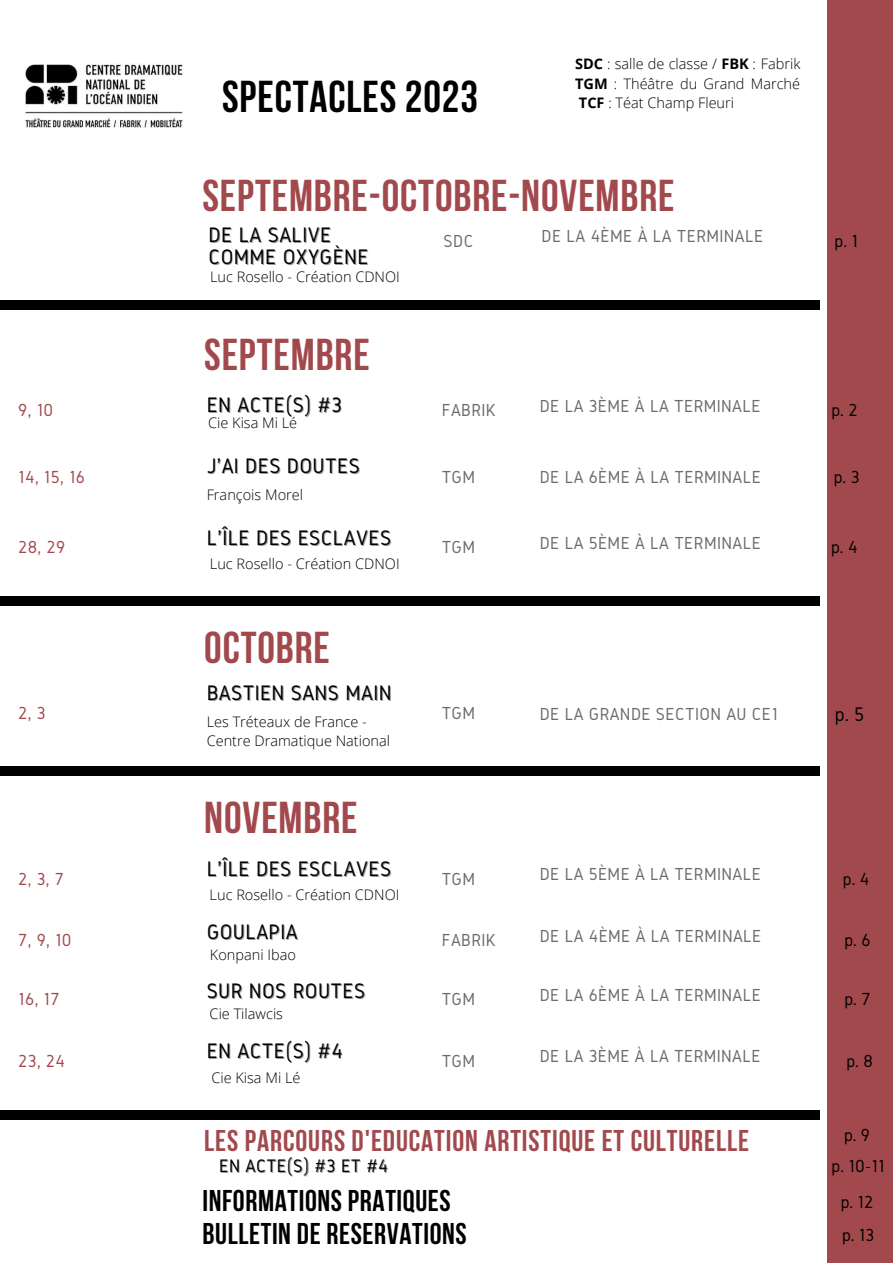
<style>
.page{position:relative;width:893px;height:1264px;background:#fff}
.page>*{position:absolute;margin:0;border:0;box-sizing:border-box;transform-origin:0 0}
.t1{font:700 44.4px "Bebas Neue";letter-spacing:.02em;color:#a2494d}
.t2{font:700 44.4px "Bebas Neue";letter-spacing:.02em;color:#000}
.t3{font:700 29.85px "Bebas Neue";letter-spacing:.03em;color:#a2494d}
.t4{font:700 29.85px "Bebas Neue";letter-spacing:.02em;color:#000}
.t5{font:21.75px/21.8px "Gidole";letter-spacing:.02em;color:#000}
.t6{font:20.4px "Gidole";color:#000}
.t7{font:18.75px "Gidole";letter-spacing:.02em;color:#000}
.t8{font:18.15px "Gidole";letter-spacing:.02em;color:#6c6c6c}
.t9{font:18.15px "Gidole";color:#000}
.t10{font:18.15px "Gidole";letter-spacing:.02em;color:#a2494d}
.t11{font:300 14.55px/19.6px "Open Sans";color:#000;text-align:justify}
.s1{font-weight:700}
</style>
<div class="page">
<div style="left:0;top:0;width:892px;height:1262px;background:#a2494d"></div>
<div style="left:0;top:0;width:826px;height:1262px;background:#fff"></div>
<div style="left:0;top:1110px;width:819px;height:9px;background:#000"></div>
<div style="left:0;top:766px;width:820px;height:9px;background:#000"></div>
<div style="left:0;top:596px;width:819px;height:9px;background:#000"></div>
<img style="left:25px;top:64px;width:158px;height:64px">
<div style="left:0;top:300px;width:820px;height:9px;background:#000"></div>
<h1 class="t2" style="left:222px;top:79px;width:257px">SPECTACLES 2023</h1>
<p class="t11" style="left:575px;top:54px;width:227px"><span class="s1">SDC</span> : salle de classe / <span class="s1">FBK</span> : Fabrik <span class="s1">TGM</span> : Théâtre du Grand Marché <span class="s1">TCF</span> : Téat Champ Fleuri</p>
<h1 class="t1" style="left:202px;top:178px;width:473px">SEPTEMBRE-OCTOBRE-NOVEMBRE</h1>
<p class="t8" style="left:443px;top:230px;width:31px">SDC</p>
<p class="t9" style="left:834px;top:230px;width:25px">p. 1</p>
<p class="t8" style="left:541px;top:226px;width:223px">DE LA 4ÈME À LA TERMINALE</p>
<h3 class="t5" style="left:208px;top:224px;width:161px">DE LA SALIVE<br>COMME OXYGÈNE</h3>
<p class="t11" style="left:210px;top:267px;width:191px">Luc Rosello - Création CDNOI</p>
<h1 class="t1" style="left:204px;top:336px;width:167px">SEPTEMBRE</h1>
<p class="t10" style="left:18px;top:400px;width:36px">9, 10</p>
<h3 class="t5" style="left:207px;top:393px;width:137px">EN ACTE(S) #3</h3>
<p class="t8" style="left:441px;top:400px;width:56px">FABRIK</p>
<p class="t11" style="left:208px;top:413px;width:90px">Cie Kisa Mi Lé</p>
<h3 class="t5" style="left:207px;top:454px;width:155px">J'AI DES DOUTES</h3>
<p class="t11" style="left:207px;top:485px;width:98px">François Morel</p>
<p class="t10" style="left:18px;top:467px;width:68px">14, 15, 16</p>
<p class="t8" style="left:441px;top:467px;width:35px">TGM</p>
<p class="t8" style="left:539px;top:396px;width:222px">DE LA 3ÈME À LA TERMINALE</p>
<p class="t8" style="left:539px;top:467px;width:223px">DE LA 6ÈME À LA TERMINALE</p>
<h3 class="t5" style="left:207px;top:526px;width:186px">L'ÎLE DES ESCLAVES</h3>
<p class="t11" style="left:210px;top:553px;width:191px">Luc Rosello - Création CDNOI</p>
<p class="t10" style="left:18px;top:537px;width:48px">28, 29</p>
<p class="t8" style="left:539px;top:532px;width:223px">DE LA 5ÈME À LA TERMINALE</p>
<p class="t8" style="left:441px;top:537px;width:35px">TGM</p>
<h1 class="t1" style="left:204px;top:630px;width:127px">OCTOBRE</h1>
<h3 class="t5" style="left:207px;top:681px;width:186px">BASTIEN SANS MAIN</h3>
<p class="t11" style="left:207px;top:711px;width:185px">Les Tréteaux de France -<br>Centre Dramatique National</p>
<p class="t10" style="left:18px;top:703px;width:29px">2, 3</p>
<p class="t8" style="left:441px;top:703px;width:35px">TGM</p>
<h1 class="t1" style="left:204px;top:799px;width:155px">NOVEMBRE</h1>
<p class="t8" style="left:539px;top:703px;width:240px">DE LA GRANDE SECTION AU CE1</p>
<h3 class="t5" style="left:207px;top:857px;width:186px">L'ÎLE DES ESCLAVES</h3>
<p class="t11" style="left:210px;top:885px;width:191px">Luc Rosello - Création CDNOI</p>
<p class="t10" style="left:18px;top:868px;width:47px">2, 3, 7</p>
<p class="t8" style="left:539px;top:864px;width:223px">DE LA 5ÈME À LA TERMINALE</p>
<p class="t8" style="left:441px;top:868px;width:35px">TGM</p>
<h3 class="t5" style="left:207px;top:920px;width:92px">GOULAPIA</h3>
<p class="t11" style="left:210px;top:944px;width:87px">Konpani Ibao</p>
<p class="t10" style="left:18px;top:929px;width:55px">7, 9, 10</p>
<p class="t8" style="left:441px;top:929px;width:56px">FABRIK</p>
<h3 class="t5" style="left:207px;top:980px;width:160px">SUR NOS ROUTES</h3>
<p class="t11" style="left:210px;top:1004px;width:75px">Cie Tilawcis</p>
<p class="t10" style="left:18px;top:989px;width:43px">16, 17</p>
<p class="t8" style="left:441px;top:989px;width:35px">TGM</p>
<h3 class="t5" style="left:207px;top:1039px;width:138px">EN ACTE(S) #4</h3>
<p class="t11" style="left:211px;top:1067px;width:90px">Cie Kisa Mi Lé</p>
<p class="t10" style="left:18px;top:1050px;width:48px">23, 24</p>
<p class="t8" style="left:441px;top:1050px;width:35px">TGM</p>
<p class="t8" style="left:539px;top:925px;width:223px">DE LA 4ÈME À LA TERMINALE</p>
<p class="t8" style="left:539px;top:985px;width:223px">DE LA 6ÈME À LA TERMINALE</p>
<p class="t8" style="left:539px;top:1046px;width:222px">DE LA 3ÈME À LA TERMINALE</p>
<h2 class="t3" style="left:204px;top:1128px;width:546px">LES PARCOURS D'EDUCATION ARTISTIQUE ET CULTURELLE</h2>
<p class="t9" style="left:831px;top:400px;width:28px">p. 2</p>
<p class="t9" style="left:833px;top:467px;width:27px">p. 3</p>
<p class="t9" style="left:831px;top:537px;width:28px">p. 4</p>
<h3 class="t6" style="left:834px;top:703px;width:31px">p. 5</h3>
<p class="t9" style="left:842px;top:868px;width:28px">p. 4</p>
<p class="t9" style="left:844px;top:929px;width:27px">p. 6</p>
<p class="t9" style="left:844px;top:989px;width:27px">p. 7</p>
<p class="t9" style="left:846px;top:1050px;width:28px">p. 8</p>
<p class="t9" style="left:844px;top:1125px;width:27px">p. 9</p>
<p class="t7" style="left:219px;top:1155px;width:170px">EN ACTE(S) #3 ET #4</p>
<p class="t9" style="left:831px;top:1155px;width:54px">p. 10-11</p>
<h2 class="t4" style="left:202px;top:1188px;width:250px">INFORMATIONS PRATIQUES</h2>
<p class="t9" style="left:840px;top:1192px;width:34px">p. 12</p>
<h2 class="t4" style="left:202px;top:1221px;width:266px">BULLETIN DE RESERVATIONS</h2>
<p class="t9" style="left:841px;top:1225px;width:34px">p. 13</p>
</div>
